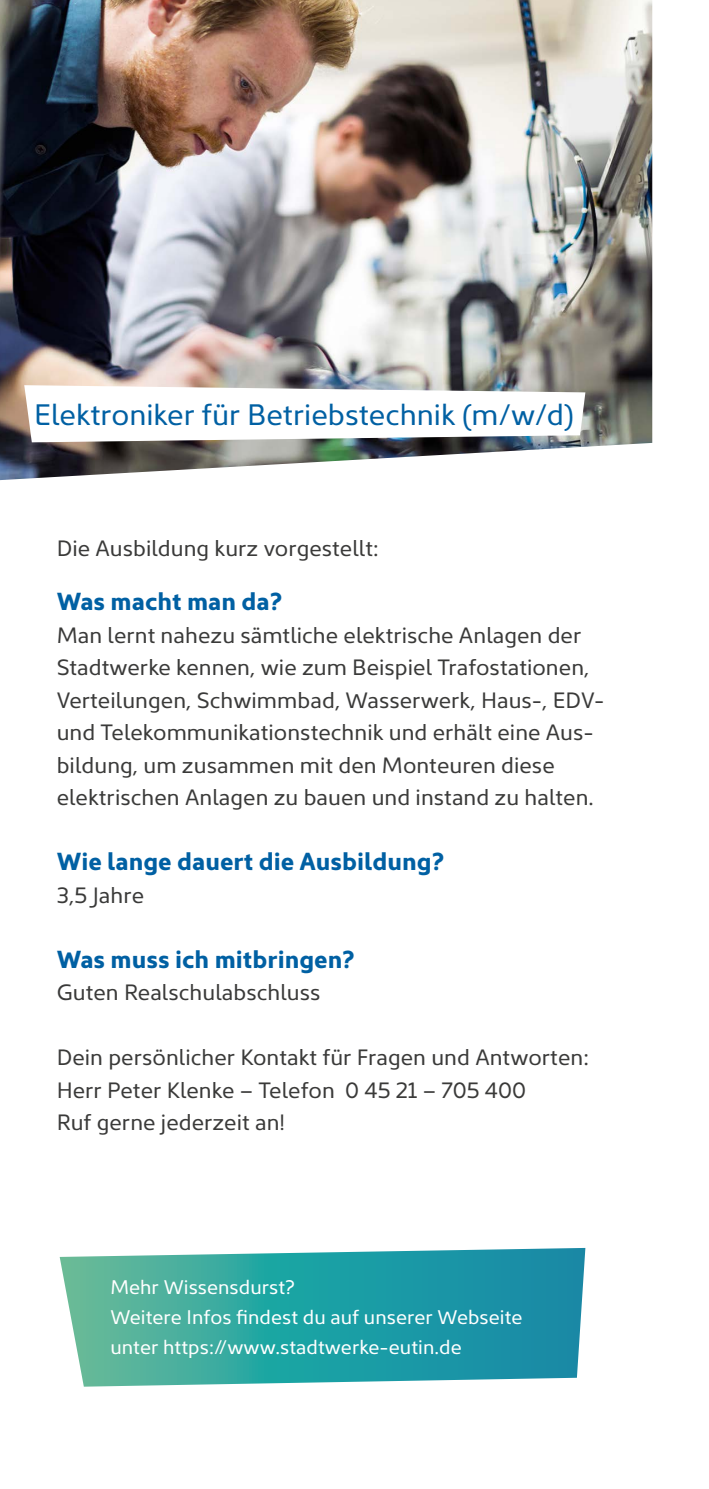
<style>
.page{position:relative;width:709px;height:1489px;background:#fff}
.page>*{position:absolute;margin:0;border:0;box-sizing:border-box;transform-origin:0 0}
.t1{font:30px "Kyrial Sans Pro";color:#0060a3}
.t2{font:700 25px "Kyrial Sans Pro";color:#0060a3}
.t3{font:22.5px/32.5px "Kyrial Sans Pro";letter-spacing:.005em;color:#3a3a39}
.t4{font:20px/30px "Kyrial Sans Pro";letter-spacing:.005em;color:#fff}
</style>
<div class="page">
<svg style="left:60px;top:1247px;width:525px;height:139px;background:#3fa9aa"></svg>
<img style="left:0;top:0;width:652px;height:480px">
<svg style="left:24px;top:385px;width:561px;height:57px"></svg>
<p class="t1" style="left:34px;top:394px;width:541px">Elektroniker für Betriebstechnik (m/w/d)</p>
<p class="t3" style="left:57px;top:531px;width:323px">Die Ausbildung kurz vorgestellt:</p>
<p class="t2" style="left:57px;top:583px;width:227px">Was macht man da?</p>
<p class="t3" style="left:57px;top:617px;width:526px">Man lernt nahezu sämtliche elektrische Anlagen der</p>
<p class="t3" style="left:57px;top:649px;width:549px">Stadtwerke kennen, wie zum Beispiel Trafostationen, Verteilungen, Schwimmbad, Wasserwerk, Haus-, EDV&shy;und Telekommunikationstechnik und erhält eine Aus&shy;bildung, um zusammen mit den Monteuren diese elektrischen Anlagen zu bauen und instand zu halten.</p>
<p class="t2" style="left:57px;top:843px;width:389px">Wie lange dauert die Ausbildung?</p>
<p class="t3" style="left:57px;top:877px;width:89px">3,5 Jahre</p>
<p class="t2" style="left:57px;top:941px;width:300px">Was muss ich mitbringen?</p>
<p class="t3" style="left:57px;top:974px;width:265px">Guten Realschulabschluss</p>
<p class="t3" style="left:57px;top:1039px;width:533px">Dein persönlicher Kontakt für Fragen und Antworten:</p>
<p class="t3" style="left:57px;top:1072px;width:471px">Herr Peter Klenke – Telefon 0 45 21 – 705 400</p>
<p class="t3" style="left:57px;top:1104px;width:230px">Ruf gerne jederzeit an!</p>
<p class="t4" style="left:110px;top:1270px;width:414px">Mehr Wissensdurst?<br>Weitere Infos findest du auf unserer Webseite unter https://www.stadtwerke-eutin.de</p>
</div>
